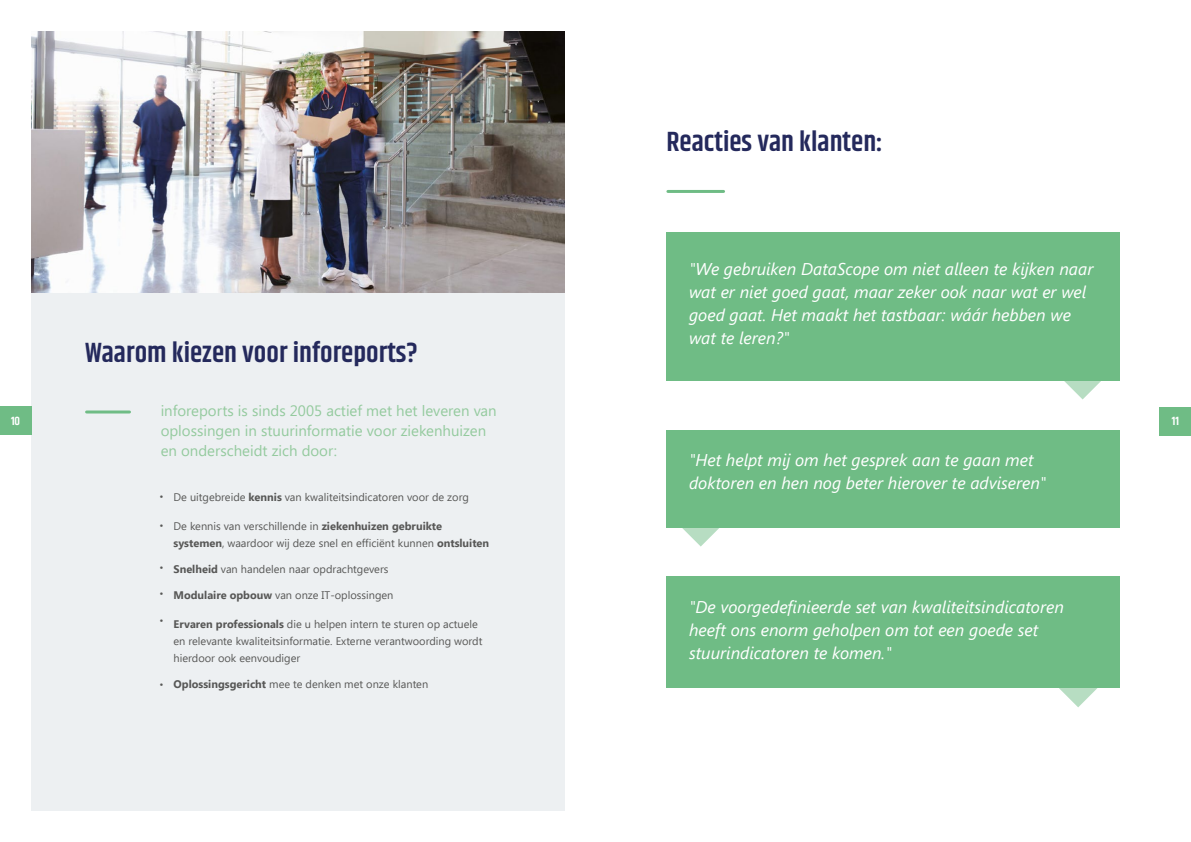
<style>
.page{position:relative;width:1191px;height:842px;background:#fff}
.page>*{position:absolute;margin:0;border:0;box-sizing:border-box;transform-origin:0 0}
.t1{font:600 28px "Khand";color:#24295c}
.t2{font:italic 17px/23px "Segoe UI";color:#fff}
.t3{font:15px/20px "Segoe UI";color:#94ca9e}
.t4{font:600 12px "Khand";color:#fff}
.t5{font:11px/17px "Segoe UI";color:#575756}
.t6{font:10px "Poppins";color:#575756}
.s1{font-weight:700}
</style>
<div class="page">
<div style="left:31px;top:292px;width:533px;height:519px;background:#edf0f2"></div>
<img style="left:31px;top:31px;width:533px;height:261px">
<div style="left:666px;top:232px;width:454px;height:149px;background:#6fbc85"></div>
<div style="left:666px;top:430px;width:454px;height:97px;background:#6fbc85"></div>
<div style="left:666px;top:576px;width:454px;height:111px;background:#6fbc85"></div>
<svg style="left:681px;top:527px;width:39px;height:19px"></svg>
<svg style="left:1059px;top:687px;width:38px;height:20px"></svg>
<svg style="left:1064px;top:381px;width:37px;height:18px"></svg>
<div style="left:0;top:407px;width:31px;height:28px;background:#6fbc85"></div>
<div style="left:1159px;top:407px;width:32px;height:28px;background:#6fbc85"></div>
<hr style="left:668px;top:190px;width:55px;height:3px;background:#6fbc85">
<hr style="left:87px;top:410px;width:42px;height:3px;background:#6fbc85">
<h1 class="t1" style="left:85px;top:334px;width:334px">Waarom kiezen voor inforeports?</h1>
<h1 class="t1" style="left:666px;top:123px;width:218px">Reacties van klanten:</h1>
<h2 class="t2" style="left:689px;top:257px;width:406px">"We gebruiken DataScope om niet alleen te kijken naar wat er niet goed gaat, maar zeker ook naar wat er wel goed gaat. Het maakt het tastbaar: wáár hebben we wat te leren?"</h2>
<h3 class="t3" style="left:161px;top:401px;width:337px">inforeports is sinds 2005 actief met het leveren van oplossingen in stuurinformatie voor ziekenhuizen en onderscheidt zich door:</h3>
<p class="t4" style="left:11px;top:413px;width:11px">10</p>
<p class="t4" style="left:1171px;top:413px;width:9px">11</p>
<h2 class="t2" style="left:689px;top:448px;width:359px">"Het helpt mij om het gesprek aan te gaan met doktoren en hen nog beter hierover te adviseren"</h2>
<p class="t5" style="left:173px;top:489px;width:297px">De uitgebreide <span class="s1">kennis</span> van kwaliteitsindicatoren voor de zorg</p>
<p class="t5" style="left:173px;top:517px;width:317px">De kennis van verschillende in <span class="s1">ziekenhuizen gebruikte systemen</span>, waardoor wij deze snel en efficiënt kunnen <span class="s1">ontsluiten</span></p>
<p class="t5" style="left:173px;top:561px;width:217px"><span class="s1">Snelheid</span> van handelen naar opdrachtgevers</p>
<p class="t5" style="left:173px;top:587px;width:221px"><span class="s1">Modulaire opbouw</span> van onze IT-oplossingen</p>
<p class="t5" style="left:173px;top:615px;width:310px"><span class="s1">Ervaren professionals</span> die u helpen intern te sturen op actuele en relevante kwaliteitsinformatie. Externe verantwoording wordt hierdoor ook eenvoudiger</p>
<p class="t5" style="left:173px;top:676px;width:256px"><span class="s1">Oplossingsgericht</span> mee te denken met onze klanten</p>
<p class="t6" style="left:159px;top:491px;width:6px">•</p>
<p class="t6" style="left:159px;top:520px;width:6px">•</p>
<p class="t6" style="left:159px;top:562px;width:6px">•</p>
<p class="t6" style="left:159px;top:588px;width:6px">•</p>
<p class="t6" style="left:159px;top:615px;width:6px">•</p>
<h2 class="t2" style="left:689px;top:596px;width:376px">"De voorgedefinieerde set van kwaliteitsindicatoren heeft ons enorm geholpen om tot een goede set stuurindicatoren te komen."</h2>
<p class="t6" style="left:159px;top:679px;width:6px">•</p>
</div>
